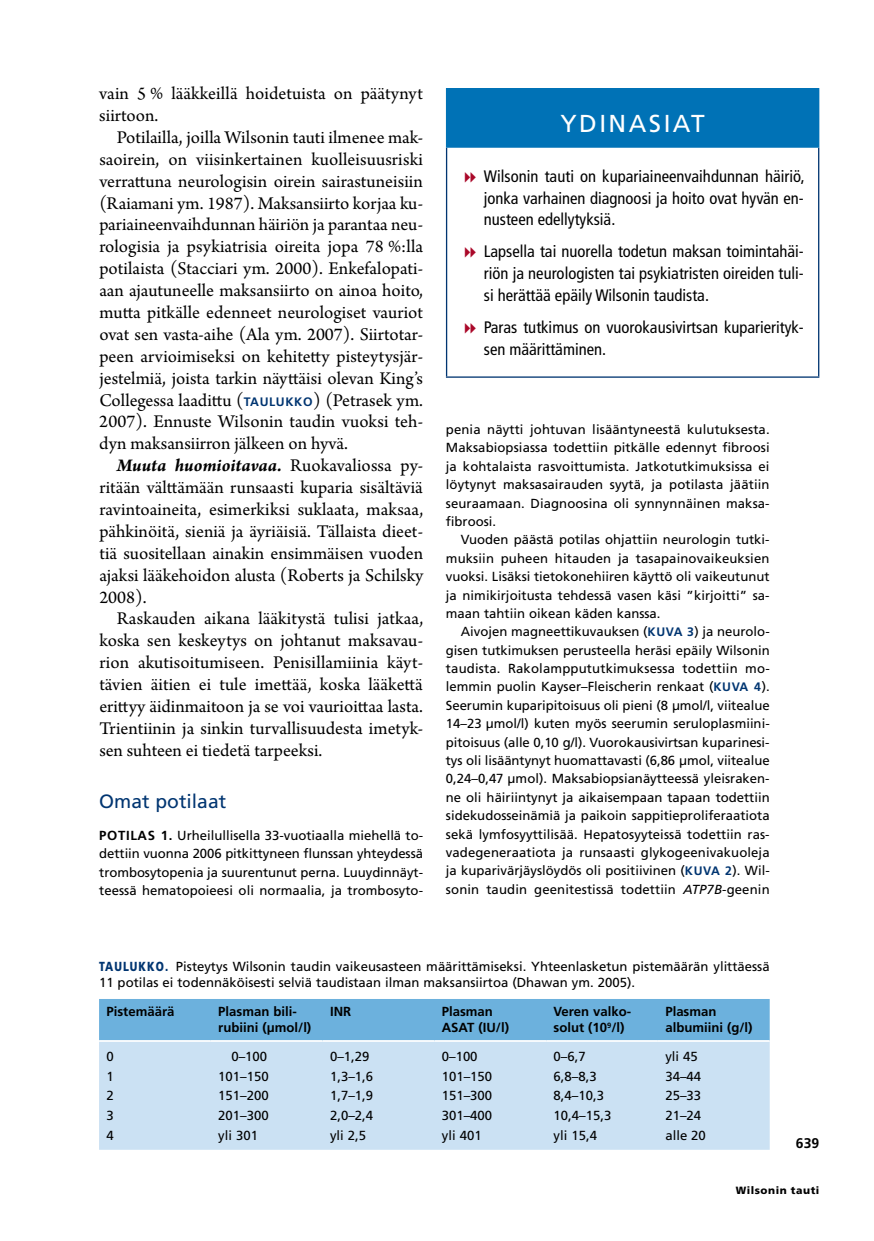
<style>
.page{position:relative;width:874px;height:1241px;background:#fff}
.page>*{position:absolute;margin:0;border:0;box-sizing:border-box;transform-origin:0 0}
.t1{font:24.5px "Frutiger LT Std";letter-spacing:.1em;color:#fff}
.t2{font:19.25px "Frutiger LT Std";color:#003571}
.t3{font:18.9px/21.9px "Arno Pro";color:#000;text-align:justify}
.t4{font:condensed 16.62px/21.9px "Frutiger LT Std";color:#000;text-align:justify}
.t5{font:700 14px "Frutiger LT Std";color:#000}
.t6{font:13.12px/18.4px "Frutiger LT Std";color:#000;text-align:justify}
.t7{font:700 13.12px/15.8px "Frutiger LT Std";color:#000}
.t8{font:900 10.5px "Frutiger LT Std";letter-spacing:.05em;color:#000}
.s1{font-family:"Frutiger LT Std";font-weight:700;font-size:12.25px;color:#003571}
.s2{font-weight:700;font-style:italic}
.s3{font-weight:700}
.s4{font-weight:700;font-size:12.25px;color:#003571}
.s5{font-style:italic}
.s6{font-weight:900;color:#003571}
</style>
<div class="page">
<div style="left:99px;top:999px;width:670px;height:40px;background:#6cb1dd"></div>
<div style="left:99px;top:1041px;width:670px;height:108px;background:#cbe1f3"></div>
<div style="left:446px;top:89px;width:372px;height:58px;background:#0072b6"></div>
<hr style="left:445px;top:148px;width:2px;height:228px;background:#003571">
<hr style="left:817px;top:148px;width:2px;height:228px;background:#003571">
<hr style="left:445px;top:376px;width:374px;height:2px;background:#003571">
<hr style="left:445px;top:88px;width:374px;height:1px;background:#0072b6">
<hr style="left:445px;top:89px;width:2px;height:57px;background:#0072b6">
<hr style="left:817px;top:89px;width:2px;height:57px;background:#0072b6">
<hr style="left:445px;top:146px;width:374px;height:2px;background:#0072b6">
<h3 class="t3" style="left:99px;top:83px;width:325px">vain 5 % lääkkeillä hoidetuista on päätynyt siirtoon.</h3>
<p class="t3" style="left:99px;top:127px;width:325px;text-indent:17px">Potilailla, joilla Wilsonin tauti ilmenee mak&shy;saoirein, on viisinkertainen kuolleisuusriski verrattuna neurologisin oirein sairastuneisiin (Raiamani ym. 1987). Maksansiirto korjaa ku&shy;pariaineenvaihdunnan häiriön ja parantaa neu&shy;rologisia ja psykiatrisia oireita jopa 78 %:lla potilaista (Stacciari ym. 2000). Enkefalopati&shy;aan ajautuneelle maksansiirto on ainoa hoito, mutta pitkälle edenneet neurologiset vauriot ovat sen vasta-aihe (Ala ym. 2007). Siirtotar&shy;peen arvioimiseksi on kehitetty pisteytysjär&shy;jestelmiä, joista tarkin näyttäisi olevan King’s Collegessa laadittu (<span class="s1">taulukko</span>) (Petrasek ym.<br>2007). Ennuste Wilsonin taudin vuoksi teh&shy;dyn maksansiirron jälkeen on hyvä.</p>
<p class="t3" style="left:99px;top:455px;width:325px;text-indent:17px"><span class="s2">Muuta huomioitavaa.</span> Ruokavaliossa py&shy;ritään välttämään runsaasti kuparia sisältäviä ravintoaineita, esimerkiksi suklaata, maksaa, pähkinöitä, sieniä ja äyriäisiä. Tällaista dieet&shy;tiä suositellaan ainakin ensimmäisen vuoden ajaksi lääkehoidon alusta (Roberts ja Schilsky 2008).</p>
<p class="t3" style="left:99px;top:608px;width:325px;text-indent:17px">Raskauden aikana lääkitystä tulisi jatkaa, koska sen keskeytys on johtanut maksavau&shy;rion akutisoitumiseen. Penisillamiinia käyt&shy;tävien äitien ei tule imettää, koska lääkettä erittyy äidinmaitoon ja se voi vaurioittaa lasta.<br>Trientiinin ja sinkin turvallisuudesta imetyk&shy;sen suhteen ei tiedetä tarpeeksi.</p>
<h2 class="t2" style="left:99px;top:790px;width:128px">Omat potilaat</h2>
<p class="t6" style="left:99px;top:826px;width:325px"><span class="s3">Potilas 1.</span> Urheilullisella 33-vuotiaalla miehellä to&shy;dettiin vuonna 2006 pitkittyneen flunssan yhteydessä trombosytopenia ja suurentunut perna. Luuydinnäyt&shy;teessä hematopoieesi oli normaalia, ja trombosyto-</p>
<h1 class="t1" style="left:560px;top:109px;width:146px">YDINASIAT</h1>
<p class="t4" style="left:483px;top:165px;width:322px">Wilsonin tauti on kupariaineenvaihdunnan häiriö, jonka varhainen diagnoosi ja hoito ovat hyvän en&shy;nusteen edellytyksiä.</p>
<p class="t4" style="left:483px;top:241px;width:321px">Lapsella tai nuorella todetun maksan toimintahäi&shy;riön ja neurologisten tai psykiatristen oireiden tuli&shy;si herättää epäily Wilsonin taudista.</p>
<p class="t4" style="left:483px;top:316px;width:321px">Paras tutkimus on vuorokausivirtsan kuparierityk&shy;sen määrittäminen.</p>
<p class="t6" style="left:445px;top:420px;width:325px">penia näytti johtuvan lisääntyneestä kulutuksesta.<br>Maksabiopsiassa todettiin pitkälle edennyt fibroosi ja kohtalaista rasvoittumista. Jatkotutkimuksissa ei löytynyt maksasairauden syytä, ja potilasta jäätiin seuraamaan. Diagnoosina oli synnynnäinen maksa&shy;fibroosi.</p>
<p class="t6" style="left:445px;top:530px;width:325px;text-indent:15px">Vuoden päästä potilas ohjattiin neurologin tutki&shy;muksiin puheen hitauden ja tasapainovaikeuksien vuoksi. Lisäksi tietokonehiiren käyttö oli vaikeutunut ja nimikirjoitusta tehdessä vasen käsi ”kirjoitti” sa&shy;maan tahtiin oikean käden kanssa.</p>
<p class="t6" style="left:445px;top:622px;width:325px;text-indent:15px">Aivojen magneettikuvauksen (<span class="s4">kuva 3</span>) ja neurolo&shy;gisen tutkimuksen perusteella heräsi epäily Wilsonin taudista. Rakolamppututkimuksessa todettiin mo&shy;lemmin puolin Kayser–Fleischerin renkaat (<span class="s4">kuva 4</span>).<br>Seerumin kuparipitoisuus oli pieni (8 µmol/l, viitealue 14–23 µmol/l) kuten myös seerumin seruloplasmiini&shy;pitoisuus (alle 0,10 g/l). Vuorokausivirtsan kuparinesi&shy;tys oli lisääntynyt huomattavasti (6,86 µmol, viitealue 0,24–0,47 µmol). Maksabiopsianäytteessä yleisraken&shy;ne oli häiriintynyt ja aikaisempaan tapaan todettiin sidekudosseinämiä ja paikoin sappitieproliferaatiota sekä lymfosyyttilisää. Hepatosyyteissä todettiin ras&shy;vadegeneraatiota ja runsaasti glykogeenivakuoleja ja kuparivärjäyslöydös oli positiivinen (<span class="s4">kuva 2</span>). Wil&shy;sonin taudin geenitestissä todettiin <span class="s5">ATP7B</span>-geenin</p>
<p class="t6" style="left:99px;top:958px;width:671px;line-height:15.8px"><span class="s6">Ta ulukk o.</span> Pisteytys Wilsonin taudin vaikeusasteen määrittämiseksi. Yhteenlasketun pistemäärän ylittäessä<br>11 potilas ei todennäköisesti selviä taudistaan ilman maksansiirtoa (Dhawan ym. 2005).</p>
<p class="t7" style="left:106px;top:1003px;width:69px">Pistemäärä</p>
<p class="t7" style="left:218px;top:1003px;width:94px">Plasman bili&shy;rubiini (µmol/l)</p>
<p class="t7" style="left:330px;top:1003px;width:23px">INR</p>
<p class="t7" style="left:441px;top:1003px;width:53px">Plasman<br>ASAT</p>
<p class="t7" style="left:553px;top:1003px;width:79px">Veren valko&shy;solut (10<sup>9</sup>/l)</p>
<p class="t7" style="left:665px;top:1003px;width:89px">Plasman albumiini (g/l)</p>
<p class="t7" style="left:478px;top:1019px;width:32px">(IU/l)</p>
<p class="t6" style="left:106px;top:1046px;width:9px">0</p>
<p class="t6" style="left:231px;top:1046px;width:37px">0–100</p>
<p class="t6" style="left:330px;top:1046px;width:41px">0–1,29</p>
<p class="t6" style="left:441px;top:1046px;width:37px">0–100</p>
<p class="t6" style="left:553px;top:1046px;width:34px">0–6,7</p>
<p class="t6" style="left:665px;top:1046px;width:34px">yli 45</p>
<p class="t6" style="left:106px;top:1066px;width:9px">1</p>
<p class="t6" style="left:218px;top:1066px;width:52px">101–150</p>
<p class="t6" style="left:330px;top:1066px;width:45px">1,3–1,6</p>
<p class="t6" style="left:441px;top:1066px;width:52px">101–150</p>
<p class="t6" style="left:553px;top:1066px;width:45px">6,8–8,3</p>
<p class="t6" style="left:665px;top:1066px;width:37px">34–44</p>
<p class="t6" style="left:106px;top:1086px;width:9px">2</p>
<p class="t6" style="left:218px;top:1086px;width:52px">151–200</p>
<p class="t6" style="left:330px;top:1086px;width:45px">1,7–1,9</p>
<p class="t6" style="left:441px;top:1086px;width:52px">151–300</p>
<p class="t6" style="left:553px;top:1086px;width:52px">8,4–10,3</p>
<p class="t6" style="left:665px;top:1086px;width:37px">25–33</p>
<p class="t6" style="left:106px;top:1106px;width:9px">3</p>
<p class="t6" style="left:218px;top:1106px;width:52px">201–300</p>
<p class="t6" style="left:330px;top:1106px;width:45px">2,0–2,4</p>
<p class="t6" style="left:441px;top:1106px;width:52px">301–400</p>
<p class="t6" style="left:553px;top:1106px;width:59px">10,4–15,3</p>
<p class="t6" style="left:665px;top:1106px;width:37px">21–24</p>
<p class="t6" style="left:106px;top:1125px;width:9px">4</p>
<p class="t6" style="left:218px;top:1125px;width:41px">yli 301</p>
<p class="t6" style="left:330px;top:1125px;width:38px">yli 2,5</p>
<p class="t6" style="left:441px;top:1125px;width:41px">yli 401</p>
<p class="t6" style="left:553px;top:1125px;width:45px">yli 15,4</p>
<p class="t6" style="left:665px;top:1125px;width:42px">alle 20</p>
<p class="t5" style="left:795px;top:1134px;width:25px">639</p>
<p class="t8" style="left:735px;top:1183px;width:85px">Wilsonin tauti</p>
</div>
